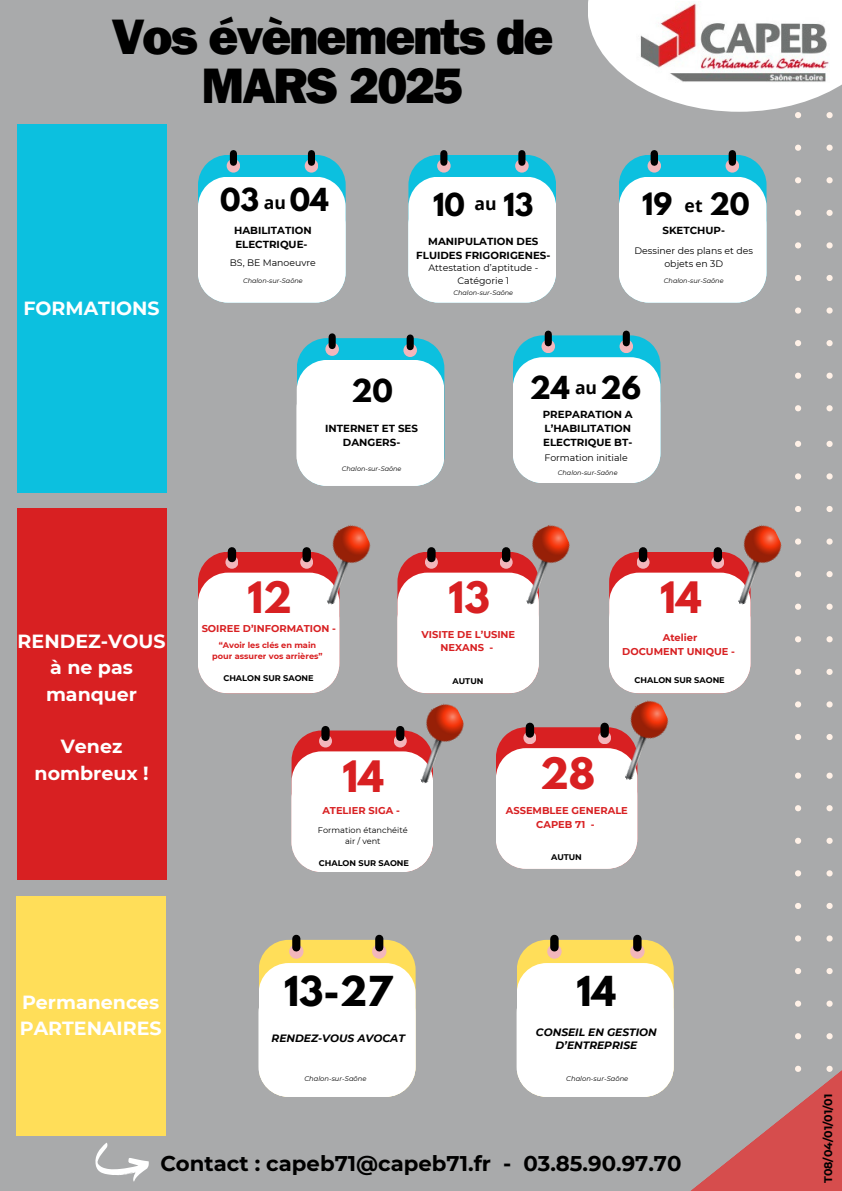
<style>
.page{position:relative;width:842px;height:1191px;background:#fff}
.page>*{position:absolute;margin:0;border:0;box-sizing:border-box;transform-origin:0 0}
.t1{font:800 50px/49.5px "Franklin Gothic LT Pro";letter-spacing:-.04em;color:#000;text-align:center}
.t2{font:700 38.3px "League Spartan";color:#d82022}
.t3{font:700 36.6px "League Spartan";color:#000}
.t4{font:700 28.1px "League Spartan";color:#000}
.t5{font:700 27.3px "League Spartan";color:#000}
.t6{font:700 21.2px "Montserrat";color:#000}
.t7{font:700 19px/26.2px "Montserrat";color:#fff;text-align:center}
.t8{font:700 17.6px "Open Sans";color:#000}
.t9{font:700 11px "Montserrat";color:#000}
.t10{font:italic 700 10.6px/12.3px "Montserrat";color:#000;text-align:center}
.t11{font:700 10.2px/14.2px "Montserrat";color:#000}
.t12{font:700 9.9px/13.6px "Montserrat";color:#d82022;text-align:center}
.t13{font:9.4px/12.5px "Montserrat";color:#000;text-align:center}
.t14{font:700 8.2px "Montserrat";color:#000}
.t15{font:700 8.2px/10.9px "Montserrat";color:#d82022;text-align:center}
.t16{font:8.2px "Montserrat";color:#000}
.t17{font:italic 6.8px "Montserrat";color:#000}
.t18{font:italic 6.5px "Montserrat";color:#000}
</style>
<div class="page">
<div style="left:0;top:0;width:842px;height:1190px;background:#a9aaab"></div>
<svg style="left:692px;top:772px;width:150px;height:418px"></svg>
<svg style="left:795px;top:441px;width:38px;height:299px"></svg>
<div style="left:17px;top:124px;width:149px;height:368px;background:#0cc0df"></div>
<div style="left:16px;top:896px;width:150px;height:239px;background:#ffde59"></div>
<svg style="left:588px;top:0;width:254px;height:112px;fill:#fff"></svg>
<img style="left:636px;top:2px;width:194px;height:81px">
<div style="left:517px;top:939px;width:157px;height:157px;background:#ffde59;border-radius:30px"></div>
<div style="left:517px;top:962px;width:156px;height:134px;background:#fff;border-radius:30px"></div>
<svg style="left:547px;top:944px;width:15px;height:14px"></svg>
<svg style="left:630px;top:944px;width:15px;height:14px"></svg>
<div style="left:550px;top:938px;width:9px;height:9px;background:#000"></div>
<div style="left:633px;top:938px;width:9px;height:9px;background:#000"></div>
<svg style="left:95px;top:1142px;width:54px;height:39px"></svg>
<div style="left:17px;top:508px;width:149px;height:371px;background:#d82022"></div>
<div style="left:259px;top:939px;width:157px;height:157px;background:#ffde59;border-radius:30px"></div>
<div style="left:259px;top:962px;width:156px;height:134px;background:#fff;border-radius:30px"></div>
<div style="left:258px;top:982px;width:157px;height:114px;background:#fff;border-radius:30px"></div>
<svg style="left:289px;top:944px;width:14px;height:14px"></svg>
<svg style="left:372px;top:944px;width:14px;height:14px"></svg>
<div style="left:292px;top:938px;width:8px;height:9px;background:#000"></div>
<div style="left:375px;top:938px;width:8px;height:9px;background:#000"></div>
<svg style="left:795px;top:112px;width:38px;height:299px"></svg>
<svg style="left:198px;top:551px;width:141px;height:142px"></svg>
<svg style="left:225px;top:555px;width:13px;height:13px"></svg>
<svg style="left:300px;top:555px;width:13px;height:13px"></svg>
<div style="left:228px;top:551px;width:8px;height:7px;background:#000"></div>
<img style="left:302px;top:525px;width:69px;height:80px">
<svg style="left:619px;top:155px;width:147px;height:147px"></svg>
<svg style="left:647px;top:159px;width:14px;height:14px"></svg>
<svg style="left:726px;top:159px;width:13px;height:14px"></svg>
<div style="left:651px;top:154px;width:7px;height:8px;background:#000"></div>
<div style="left:729px;top:154px;width:7px;height:8px;background:#000"></div>
<svg style="left:198px;top:155px;width:148px;height:147px"></svg>
<svg style="left:227px;top:159px;width:13px;height:14px"></svg>
<svg style="left:305px;top:159px;width:13px;height:14px"></svg>
<div style="left:230px;top:154px;width:7px;height:8px;background:#000"></div>
<div style="left:308px;top:154px;width:7px;height:8px;background:#000"></div>
<svg style="left:408px;top:155px;width:148px;height:147px"></svg>
<svg style="left:437px;top:159px;width:14px;height:14px"></svg>
<svg style="left:515px;top:159px;width:14px;height:14px"></svg>
<div style="left:440px;top:154px;width:7px;height:8px;background:#000"></div>
<div style="left:518px;top:154px;width:7px;height:8px;background:#000"></div>
<svg style="left:297px;top:338px;width:147px;height:148px"></svg>
<svg style="left:325px;top:342px;width:14px;height:14px"></svg>
<svg style="left:403px;top:343px;width:14px;height:14px"></svg>
<div style="left:329px;top:337px;width:7px;height:8px;background:#000"></div>
<div style="left:407px;top:338px;width:7px;height:8px;background:#000"></div>
<svg style="left:513px;top:335px;width:147px;height:148px"></svg>
<svg style="left:541px;top:339px;width:14px;height:14px"></svg>
<svg style="left:619px;top:339px;width:14px;height:14px"></svg>
<div style="left:545px;top:334px;width:7px;height:9px;background:#000"></div>
<div style="left:623px;top:334px;width:7px;height:9px;background:#000"></div>
<svg style="left:397px;top:552px;width:142px;height:141px"></svg>
<svg style="left:425px;top:555px;width:13px;height:13px"></svg>
<div style="left:427px;top:551px;width:9px;height:7px;background:#000"></div>
<img style="left:501px;top:524px;width:69px;height:81px">
<svg style="left:609px;top:551px;width:142px;height:142px"></svg>
<svg style="left:637px;top:555px;width:13px;height:13px"></svg>
<svg style="left:711px;top:555px;width:13px;height:13px"></svg>
<div style="left:639px;top:551px;width:8px;height:7px;background:#000"></div>
<img style="left:713px;top:520px;width:85px;height:85px">
<svg style="left:291px;top:730px;width:142px;height:141px"></svg>
<svg style="left:319px;top:734px;width:13px;height:13px"></svg>
<div style="left:321px;top:730px;width:9px;height:6px;background:#000"></div>
<img style="left:395px;top:703px;width:69px;height:81px">
<svg style="left:496px;top:727px;width:141px;height:141px"></svg>
<svg style="left:523px;top:731px;width:13px;height:13px"></svg>
<svg style="left:598px;top:731px;width:13px;height:13px"></svg>
<div style="left:526px;top:726px;width:8px;height:7px;background:#000"></div>
<img style="left:600px;top:700px;width:69px;height:81px">
<h1 class="t1" style="left:112px;top:20px;width:443px">Vos évènements de<br>MARS 2025</h1>
<h2 class="t4" style="left:220px;top:186px;width:110px">03 04</h2>
<p class="t8" style="left:264px;top:190px;width:24px">au</p>
<p class="t4" style="left:433px;top:190px;width:34px">10</p>
<p class="t4" style="left:503px;top:190px;width:32px">13</p>
<h6 class="t8" style="left:474px;top:191px;width:24px">au</h6>
<p class="t7" style="left:23px;top:295px;width:138px">FORMATIONS</p>
<p class="t11" style="left:234px;top:223px;width:79px">HABILITATION<br>ELECTRIQUE-</p>
<p class="t13" style="left:230px;top:256px;width:88px">BS, BE Manoeuvre</p>
<h6 class="t18" style="left:243px;top:276px;width:61px">Chalon-sur-Saône</h6>
<p class="t11" style="left:416px;top:234px;width:136px;text-align:center">MANIPULATION DES<br>FLUIDES FRIGORIGENES-</p>
<p class="t13" style="left:428px;top:262px;width:111px">Attestation d’aptitude -<br>Catégorie 1</p>
<h3 class="t18" style="left:453px;top:289px;width:61px">Chalon-sur-Saône</h3>
<p class="t5" style="left:642px;top:190px;width:32px">19</p>
<p class="t5" style="left:709px;top:190px;width:42px">20</p>
<p class="t8" style="left:685px;top:193px;width:19px">et</p>
<p class="t11" style="left:662px;top:223px;width:64px">SKETCHUP-</p>
<p class="t13" style="left:635px;top:244px;width:120px">Dessiner des plans et des objets en 3D</p>
<p class="t18" style="left:664px;top:276px;width:61px">Chalon-sur-Saône</p>
<p class="t4" style="left:351px;top:377px;width:43px">20</p>
<p class="t11" style="left:325px;top:421px;width:94px;text-align:center">INTERNET ET SES<br>DANGERS-</p>
<p class="t18" style="left:342px;top:465px;width:61px">Chalon-sur-Saône</p>
<p class="t4" style="left:530px;top:374px;width:41px">24</p>
<p class="t8" style="left:575px;top:375px;width:24px">au</p>
<p class="t4" style="left:600px;top:374px;width:42px">26</p>
<p class="t11" style="left:543px;top:407px;width:91px">PREPARATION A<br>L’HABILITATION<br>ELECTRIQUE BT-</p>
<p class="t13" style="left:544px;top:451px;width:85px">Formation initiale</p>
<p class="t18" style="left:558px;top:468px;width:61px">Chalon-sur-Saône</p>
<p class="t7" style="left:18px;top:628px;width:149px">RENDEZ-VOUS à ne pas manquer</p>
<h3 class="t7" style="left:35px;top:733px;width:115px">Venez nombreux !</h3>
<p class="t2" style="left:247px;top:578px;width:46px">12</p>
<h3 class="t12" style="left:202px;top:621px;width:136px">SOIREE D’INFORMATION -</h3>
<h6 class="t15" style="left:212px;top:640px;width:112px">“Avoir les clés en main pour assurer vos arrières”</h6>
<p class="t14" style="left:223px;top:673px;width:92px">CHALON SUR SAONE</p>
<p class="t2" style="left:449px;top:578px;width:43px">13</p>
<p class="t12" style="left:421px;top:627px;width:95px">VISITE DE L’USINE<br>NEXANS -</p>
<p class="t14" style="left:453px;top:676px;width:32px">AUTUN</p>
<p class="t2" style="left:660px;top:578px;width:43px">14</p>
<p class="t12" style="left:663px;top:630px;width:36px">Atelier</p>
<p class="t12" style="left:622px;top:644px;width:114px">DOCUMENT UNIQUE -</p>
<p class="t14" style="left:634px;top:674px;width:92px">CHALON SUR SAONE</p>
<p class="t2" style="left:343px;top:757px;width:43px">14</p>
<p class="t12" style="left:322px;top:803px;width:79px">ATELIER SIGA -</p>
<p class="t16" style="left:318px;top:824px;width:91px">Formation étanchéité</p>
<p class="t16" style="left:345px;top:836px;width:37px">air / vent</p>
<p class="t14" style="left:319px;top:858px;width:92px">CHALON SUR SAONE</p>
<p class="t2" style="left:540px;top:754px;width:57px">28</p>
<p class="t12" style="left:506px;top:803px;width:124px">ASSEMBLEE GENERALE<br>CAPEB 71 -</p>
<p class="t14" style="left:551px;top:852px;width:32px">AUTUN</p>
<p class="t7" style="left:20px;top:988px;width:143px;text-align:left">Permanences<br>PARTENAIRES</p>
<p class="t3" style="left:284px;top:973px;width:110px">13-27</p>
<p class="t10" style="left:271px;top:1032px;width:135px">RENDEZ-VOUS AVOCAT</p>
<p class="t17" style="left:304px;top:1073px;width:64px">Chalon-sur-Saône</p>
<h5 class="t3" style="left:577px;top:973px;width:41px">14</h5>
<p class="t10" style="left:536px;top:1026px;width:122px">CONSEIL EN GESTION<br>D’ENTREPRISE</p>
<p class="t17" style="left:566px;top:1073px;width:64px">Chalon-sur-Saône</p>
<h6 class="t6" style="left:160px;top:1149px;width:523px">Contact : capeb71@capeb71.fr - 03.85.90.97.70</h6>
<p class="t9" style="left:821px;top:1182px;width:91px;rotate:-90deg">T08/04/01/01/01</p>
</div>
